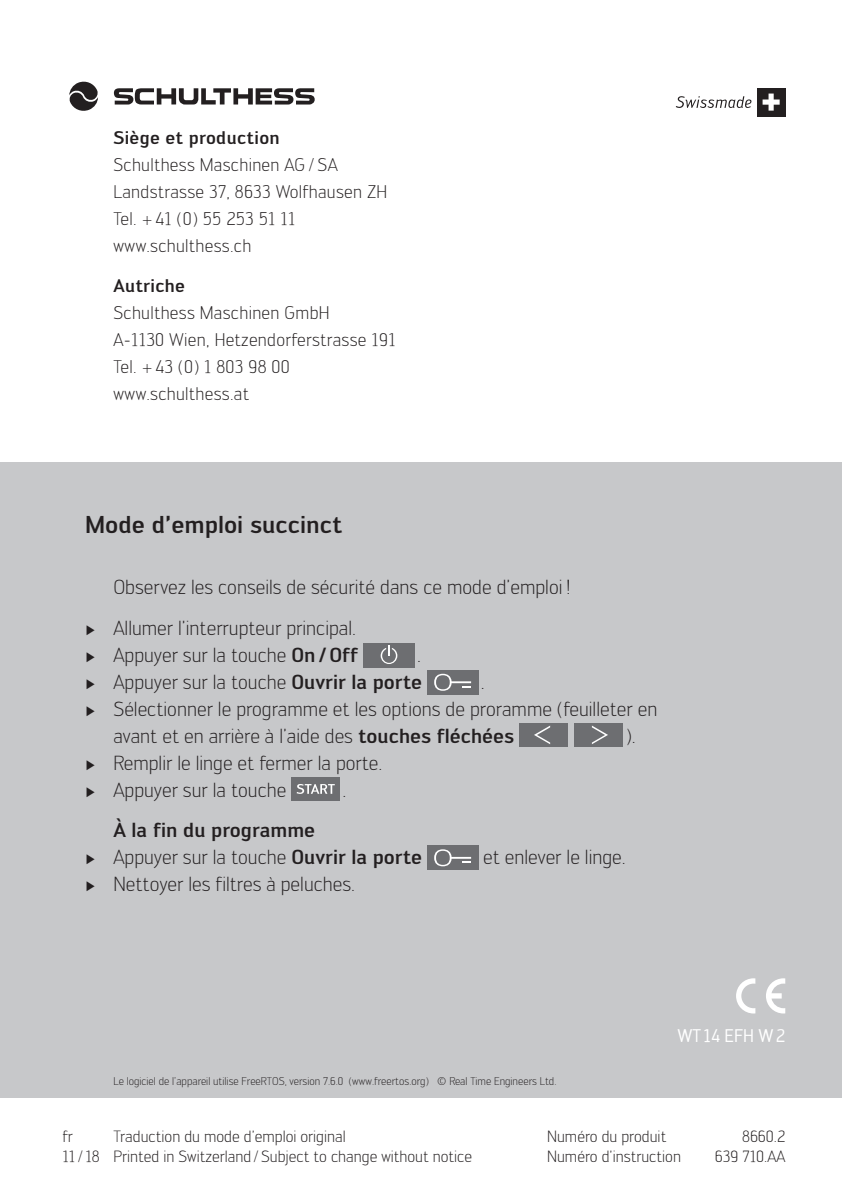
<style>
.page{position:relative;width:842px;height:1191px;background:#fff}
.page>*{position:absolute;margin:0;border:0;box-sizing:border-box;transform-origin:0 0}
.t1{font:500 24px "Engel";color:#231f20}
.t2{font:300 20px/27px "Engel";color:#231f20}
.t3{font:500 20px/27px "Engel";color:#231f20}
.t4{font:300 18px/27px "Engel";letter-spacing:.015em;color:#231f20}
.t5{font:500 18px "Engel";letter-spacing:.015em;color:#231f20}
.t6{font:18px "Engel";color:#fff}
.t7{font:300 16px/20px "Engel";color:#231f20}
.t8{font:300 11px "Engel";color:#231f20}
.s1{font-family:"Century";font-weight:400;font-size:14px}
.s2{font-weight:500}
.s3{font-weight:300}
</style>
<div class="page">
<div style="left:0;top:462px;width:842px;height:635px;background:#c7c8ca"></div>
<div style="left:363px;top:643px;width:51px;height:24px;background:#6d6e71"></div>
<svg style="left:381px;top:645px;width:16px;height:19px"></svg>
<div style="left:427px;top:670px;width:51px;height:24px;background:#6d6e71"></div>
<svg style="left:434px;top:674px;width:37px;height:17px"></svg>
<div style="left:519px;top:723px;width:49px;height:23px;background:#6d6e71"></div>
<svg style="left:534px;top:725px;width:16px;height:19px"></svg>
<div style="left:574px;top:723px;width:49px;height:23px;background:#6d6e71"></div>
<svg style="left:592px;top:725px;width:16px;height:19px"></svg>
<div style="left:291px;top:777px;width:49px;height:23px;background:#6d6e71"></div>
<svg style="left:297px;top:784px;width:38px;height:10px"></svg>
<div style="left:427px;top:845px;width:51px;height:25px;background:#6d6e71"></div>
<svg style="left:434px;top:849px;width:37px;height:17px"></svg>
<svg style="left:736px;top:978px;width:19px;height:35px"></svg>
<svg style="left:766px;top:978px;width:19px;height:35px"></svg>
<svg style="left:676px;top:96px;width:75px;height:12px"></svg>
<div style="left:757px;top:88px;width:28px;height:28px;background:#231f20"></div>
<svg style="left:762px;top:94px;width:18px;height:17px"></svg>
<svg style="left:114px;top:88px;width:201px;height:17px"></svg>
<svg style="left:69px;top:82px;width:29px;height:29px"></svg>
<p class="t5" style="left:113px;top:127px;width:168px">Siège et production</p>
<p class="t4" style="left:113px;top:151px;width:275px">Schulthess Maschinen AG / SA<br>Landstrasse 37, 8633 Wolfhausen ZH<br>Tel. + 41 (0) 55 253 51 11 www.schulthess.ch</p>
<p class="t5" style="left:113px;top:275px;width:73px">Autriche</p>
<p class="t4" style="left:113px;top:300px;width:284px">Schulthess Maschinen GmbH<br>A-1130 Wien, Hetzendorferstrasse 191<br>Tel. + 43 (0) 1 803 98 00 www.schulthess.at</p>
<p class="t1" style="left:85px;top:511px;width:259px">Mode d’emploi succinct</p>
<p class="t2" style="left:85px;top:567px;width:487px;line-height:40.6px;text-indent:28px">Observez les conseils de sécurité dans ce mode d’emploi ! <span class="s1">►</span> Allumer l’interrupteur principal.</p>
<p class="t2" style="left:85px;top:641px;width:275px"><span class="s1">►</span> Appuyer sur la touche <span class="s2">On / Off</span></p>
<p class="t2" style="left:85px;top:641px;width:339px;text-align:right">.<br><span class="s1">►</span> Appuyer sur la touche <span class="s2">Ouvrir la porte</span></p>
<p class="t2" style="left:481px;top:668px;width:5px">.</p>
<p class="t2" style="left:85px;top:695px;width:574px"><span class="s1">►</span> Sélectionner le programme et les options de proramme (feuilleter en</p>
<p class="t2" style="left:113px;top:722px;width:402px">avant et en arrière à l’aide des <span class="s2">touches fléchées</span></p>
<p class="t2" style="left:625px;top:722px;width:12px">).</p>
<p class="t2" style="left:85px;top:749px;width:299px"><span class="s1">►</span> Remplir le linge et fermer la porte. <span class="s1">►</span> Appuyer sur la touche</p>
<p class="t2" style="left:342px;top:776px;width:5px">.</p>
<p class="t3" style="left:85px;top:816px;width:339px;text-indent:28px">À la fin du programme<br><span class="s1">►</span> <span class="s3">Appuyer sur la touche</span> Ouvrir la porte</p>
<p class="t2" style="left:483px;top:844px;width:144px">et enlever le linge.</p>
<p class="t2" style="left:85px;top:871px;width:272px"><span class="s1">►</span> Nettoyer les filtres à peluches.</p>
<p class="t8" style="left:113px;top:1075px;width:445px">Le logiciel de l’appareil utilise FreeRTOS, version 7.6.0 (www.freertos.org) © Real Time Engineers Ltd.</p>
<p class="t6" style="left:677px;top:1029px;width:109px">WT 14 EFH W 2</p>
<p class="t7" style="left:62px;top:1126px;width:411px;text-indent:51px">Traduction du mode d’emploi original<br>11 / 18 Printed in Switzerland / Subject to change without notice</p>
<p class="t7" style="left:547px;top:1126px;width:121px">Numéro du produit</p>
<p class="t7" style="left:742px;top:1126px;width:45px">8660.2</p>
<p class="t7" style="left:62px;top:1126px;width:12px">fr</p>
<p class="t7" style="left:547px;top:1146px;width:135px">Numéro d’instruction</p>
<p class="t7" style="left:715px;top:1146px;width:72px">639 710.AA</p>
</div>
